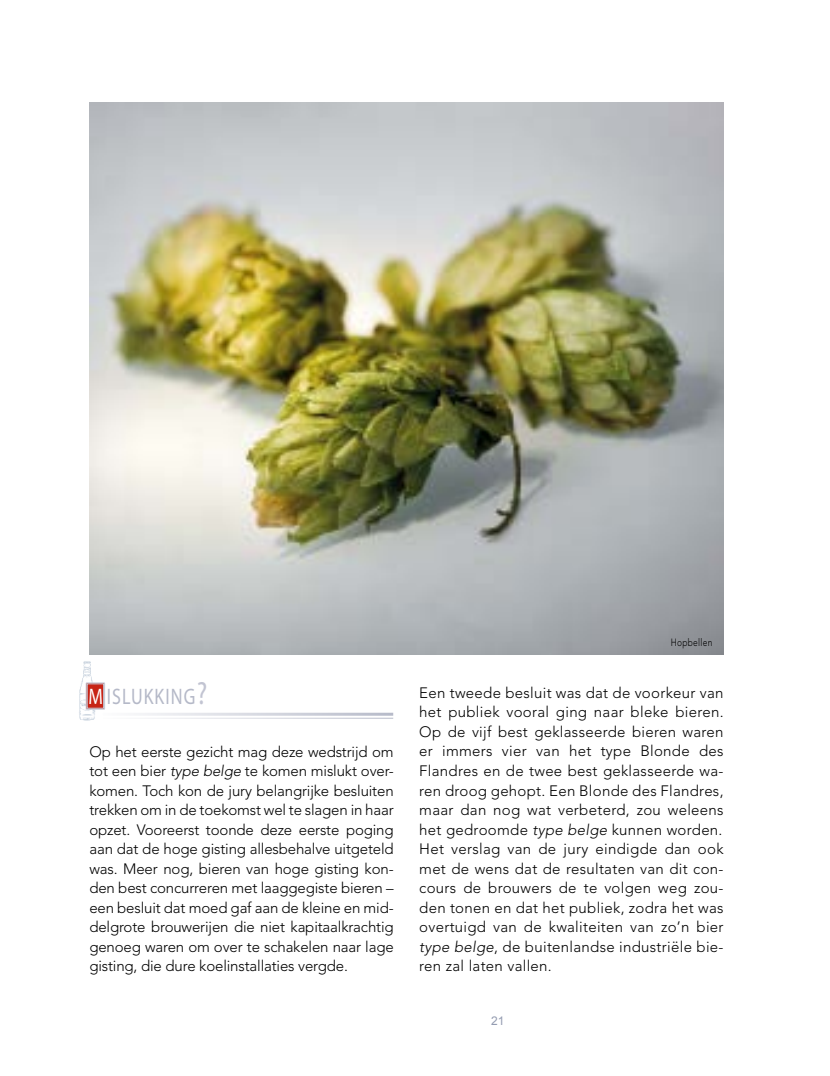
<style>
.page{position:relative;width:830px;height:1076px;background:#fff}
.page>*{position:absolute;margin:0;border:0;box-sizing:border-box;transform-origin:0 0}
.t1{font:31.5px "Myriad Arabic";letter-spacing:.045em;color:#b5b9c8;scale:.8 1}
.t2{font:300 15px/19.5px "Avenir LT Std";letter-spacing:-.005em;color:#000;text-align:justify}
.t3{font:12px "Arial";color:#949cb1}
.t4{font:300 10.5px "Avenir LT Std";letter-spacing:.03em;color:#000;scale:.8 1}
.s1{color:#fff}
.s2{font-size:45px;color:#c2c4d2}
.s3{font-style:italic}
</style>
<div class="page">
<img style="left:79px;top:661px;width:16px;height:60px">
<svg style="left:85px;top:682px;width:20px;height:28px"></svg>
<div style="left:87px;top:684px;width:17px;height:24px;border:1px solid #c4c7d4"></div>
<hr style="left:103px;top:713px;width:290px;height:3px;background:#b5b9c8">
<hr style="left:103px;top:718px;width:290px;height:1px;background:#b5b9c8">
<img style="left:89px;top:102px;width:634px;height:553px">
<h1 class="t1" style="left:88px;top:674px;width:150px"><span class="s1">m</span> islukking<span class="s2">?</span></h1>
<p class="t2" style="left:89px;top:742px;width:306px">Op het eerste gezicht mag deze wedstrijd om tot een bier <span class="s3">type belge</span> te komen mislukt over&shy;komen. Toch kon de jury belangrijke besluiten trekken om in de toekomst wel te slagen in haar opzet. Vooreerst toonde deze eerste poging aan dat de hoge gisting allesbehalve uitgeteld was. Meer nog, bieren van hoge gisting kon&shy;den best concurreren met laaggegiste bieren – een besluit dat moed gaf aan de kleine en mid&shy;delgrote brouwerijen die niet kapitaalkrachtig genoeg waren om over te schakelen naar lage gisting, die dure koelinstallaties vergde.</p>
<p class="t4" style="left:670px;top:636px;width:53px">Hopbellen</p>
<p class="t2" style="left:419px;top:683px;width:306px">Een tweede besluit was dat de voorkeur van het publiek vooral ging naar bleke bieren.<br>Op de vijf best geklasseerde bieren waren er immers vier van het type Blonde des Flandres en de twee best geklasseerde wa&shy;ren droog gehopt. Een Blonde des Flandres, maar dan nog wat verbeterd, zou weleens het gedroomde <span class="s3">type belge</span> kunnen worden.<br>Het verslag van de jury eindigde dan ook met de wens dat de resultaten van dit con&shy;cours de brouwers de te volgen weg zou&shy;den tonen en dat het publiek, zodra het was overtuigd van de kwaliteiten van zo’n bier <span class="s3">type belge</span>, de buitenlandse industriële bie&shy;ren zal laten vallen.</p>
<p class="t3" style="left:491px;top:1013px;width:15px">21</p>
</div>
